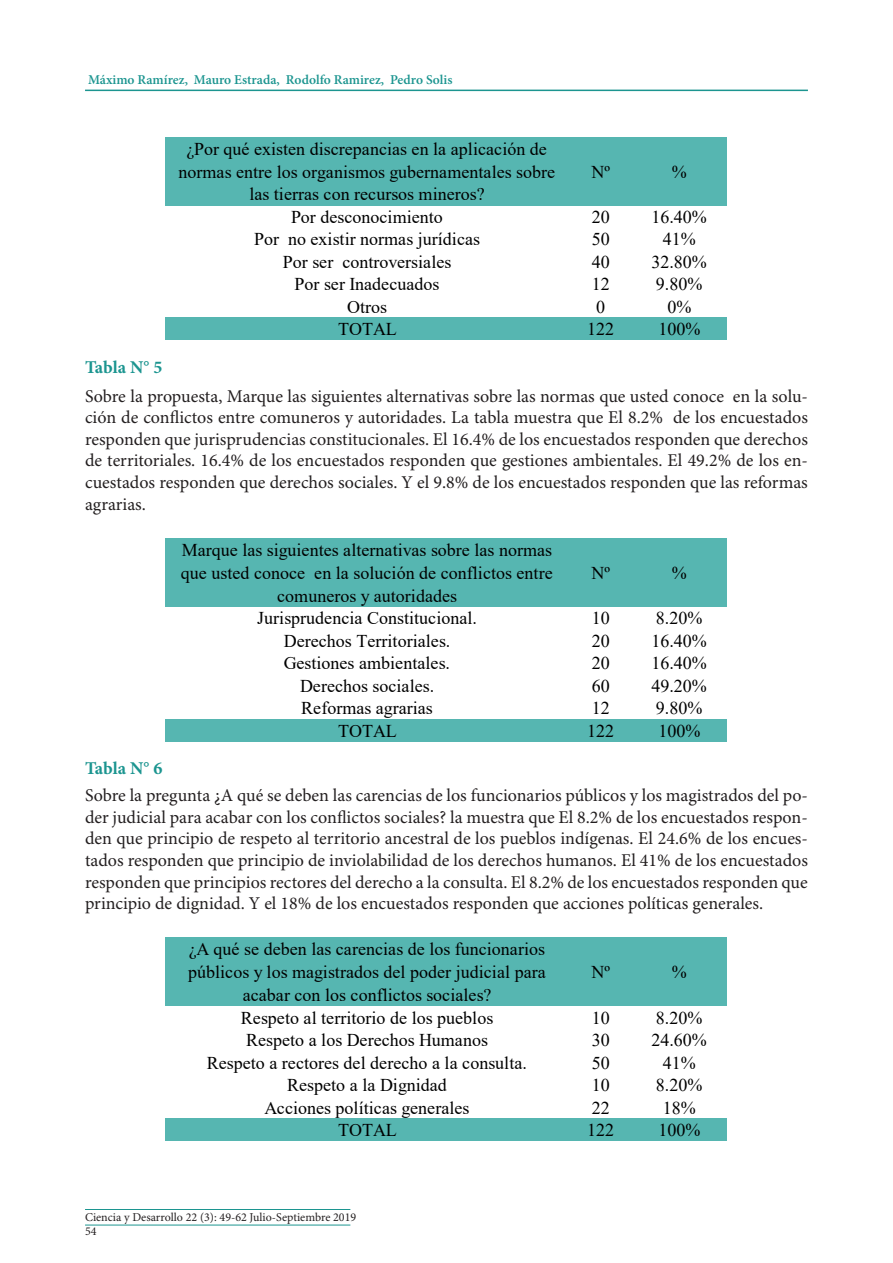
<style>
.page{position:relative;width:893px;height:1263px;background:#fff}
.page>*{position:absolute;margin:0;border:0;box-sizing:border-box;transform-origin:0 0}
.t1{font:18px/21.6px "Minion Pro";color:#231f20;text-align:justify}
.t2{font:18px/22.8px "Times New Roman";color:#000;text-align:center}
.t3{font:700 18px "Minion Pro";letter-spacing:-.005em;color:#1c9590}
.t4{font:600 13.5px "Minion Pro";color:#1c9590}
.t5{font:12px "Minion Pro";color:#231f20}
</style>
<div class="page">
<hr style="left:85px;top:90px;width:723px;height:1px;background:#1c9590">
<div style="left:166px;top:137px;width:561px;height:68px;background:#56b6b1"></div>
<div style="left:166px;top:317px;width:561px;height:23px;background:#56b6b1"></div>
<div style="left:166px;top:539px;width:561px;height:68px;background:#56b6b1"></div>
<div style="left:166px;top:719px;width:561px;height:23px;background:#56b6b1"></div>
<div style="left:166px;top:938px;width:561px;height:68px;background:#56b6b1"></div>
<div style="left:166px;top:1118px;width:561px;height:23px;background:#56b6b1"></div>
<hr style="left:85px;top:1209px;width:265px;height:1px;background:#1c9590">
<hr style="left:85px;top:1225px;width:265px;height:1px;background:#1c9590">
<p class="t4" style="left:88px;top:70px;width:366px">Máximo Ramírez, Mauro Estrada, Rodolfo Ramirez, Pedro Solis</p>
<p class="t2" style="left:178px;top:137px;width:378px">¿Por qué existen discrepancias en la aplicación de normas entre los organismos gubernamentales sobre las tierras con recursos mineros?</p>
<p class="t2" style="left:591px;top:159px;width:20px">Nº</p>
<p class="t2" style="left:672px;top:159px;width:16px">%</p>
<p class="t2" style="left:291px;top:205px;width:153px">Por desconocimiento</p>
<p class="t2" style="left:592px;top:205px;width:19px">20</p>
<p class="t2" style="left:651px;top:205px;width:57px">16.40%</p>
<p class="t2" style="left:254px;top:227px;width:228px">Por no existir normas jurídicas</p>
<p class="t2" style="left:592px;top:227px;width:19px">50</p>
<p class="t2" style="left:663px;top:227px;width:34px">41%</p>
<p class="t2" style="left:283px;top:250px;width:170px">Por ser controversiales</p>
<p class="t2" style="left:592px;top:250px;width:19px">40</p>
<p class="t2" style="left:651px;top:250px;width:57px">32.80%</p>
<p class="t2" style="left:295px;top:272px;width:146px">Por ser Inadecuados</p>
<p class="t2" style="left:592px;top:272px;width:19px">12</p>
<p class="t2" style="left:656px;top:272px;width:48px">9.80%</p>
<p class="t2" style="left:347px;top:295px;width:41px">Otros</p>
<p class="t2" style="left:596px;top:295px;width:10px">0</p>
<p class="t2" style="left:667px;top:295px;width:25px">0%</p>
<p class="t2" style="left:338px;top:317px;width:60px">TOTAL</p>
<p class="t2" style="left:587px;top:317px;width:28px">122</p>
<p class="t2" style="left:658px;top:317px;width:43px">100%</p>
<p class="t3" style="left:85px;top:354px;width:79px">Tabla N° 5</p>
<p class="t1" style="left:85px;top:386px;width:724px">Sobre la propuesta, Marque las siguientes alternativas sobre las normas que usted conoce en la solu&shy;ción de conflictos entre comuneros y autoridades. La tabla muestra que El 8.2% de los encuestados responden que jurisprudencias constitucionales. El 16.4% de los encuestados responden que derechos de territoriales. 16.4% de los encuestados responden que gestiones ambientales. El 49.2% de los en&shy;cuestados responden que derechos sociales. Y el 9.8% de los encuestados responden que las reformas agrarias.</p>
<p class="t2" style="left:181px;top:538px;width:373px">Marque las siguientes alternativas sobre las normas que usted conoce en la solución de conflictos entre comuneros y autoridades</p>
<p class="t2" style="left:591px;top:561px;width:20px">Nº</p>
<p class="t2" style="left:672px;top:561px;width:16px">%</p>
<p class="t2" style="left:257px;top:606px;width:221px">Jurisprudencia Constitucional.</p>
<p class="t2" style="left:592px;top:606px;width:19px">10</p>
<p class="t2" style="left:656px;top:606px;width:48px">8.20%</p>
<p class="t2" style="left:284px;top:629px;width:168px">Derechos Territoriales.</p>
<p class="t2" style="left:592px;top:629px;width:19px">20</p>
<p class="t2" style="left:651px;top:629px;width:57px">16.40%</p>
<p class="t2" style="left:284px;top:651px;width:168px">Gestiones ambientales.</p>
<p class="t2" style="left:592px;top:651px;width:19px">20</p>
<p class="t2" style="left:651px;top:651px;width:57px">16.40%</p>
<p class="t2" style="left:300px;top:674px;width:136px">Derechos sociales.</p>
<p class="t2" style="left:592px;top:674px;width:19px">60</p>
<p class="t2" style="left:651px;top:674px;width:57px">49.20%</p>
<p class="t2" style="left:301px;top:696px;width:133px">Reformas agrarias</p>
<p class="t2" style="left:592px;top:696px;width:19px">12</p>
<p class="t2" style="left:656px;top:696px;width:48px">9.80%</p>
<p class="t2" style="left:338px;top:719px;width:60px">TOTAL</p>
<p class="t2" style="left:587px;top:719px;width:28px">122</p>
<p class="t2" style="left:658px;top:719px;width:43px">100%</p>
<p class="t3" style="left:85px;top:755px;width:79px">Tabla N° 6</p>
<p class="t1" style="left:85px;top:785px;width:724px">Sobre la pregunta ¿A qué se deben las carencias de los funcionarios públicos y los magistrados del po&shy;der judicial para acabar con los conflictos sociales? la muestra que El 8.2% de los encuestados respon&shy;den que principio de respeto al territorio ancestral de los pueblos indígenas. El 24.6% de los encues&shy;tados responden que principio de inviolabilidad de los derechos humanos. El 41% de los encuestados responden que principios rectores del derecho a la consulta. El 8.2% de los encuestados responden que principio de dignidad. Y el 18% de los encuestados responden que acciones políticas generales.</p>
<p class="t2" style="left:188px;top:937px;width:359px">¿A qué se deben las carencias de los funcionarios públicos y los magistrados del poder judicial para acabar con los conflictos sociales?</p>
<p class="t2" style="left:591px;top:960px;width:20px">Nº</p>
<p class="t2" style="left:672px;top:960px;width:16px">%</p>
<p class="t2" style="left:241px;top:1005px;width:254px">Respeto al territorio de los pueblos</p>
<p class="t2" style="left:592px;top:1005px;width:19px">10</p>
<p class="t2" style="left:656px;top:1005px;width:48px">8.20%</p>
<p class="t2" style="left:246px;top:1028px;width:243px">Respeto a los Derechos Humanos</p>
<p class="t2" style="left:592px;top:1028px;width:19px">30</p>
<p class="t2" style="left:651px;top:1028px;width:57px">24.60%</p>
<p class="t2" style="left:207px;top:1050px;width:322px">Respeto a rectores del derecho a la consulta.</p>
<p class="t2" style="left:592px;top:1050px;width:19px">50</p>
<p class="t2" style="left:663px;top:1050px;width:34px">41%</p>
<p class="t2" style="left:287px;top:1073px;width:161px">Respeto a la Dignidad</p>
<p class="t2" style="left:592px;top:1073px;width:19px">10</p>
<p class="t2" style="left:656px;top:1073px;width:48px">8.20%</p>
<p class="t2" style="left:264px;top:1095px;width:207px">Acciones políticas generales</p>
<p class="t2" style="left:592px;top:1095px;width:19px">22</p>
<p class="t2" style="left:663px;top:1095px;width:34px">18%</p>
<p class="t2" style="left:338px;top:1118px;width:60px">TOTAL</p>
<p class="t2" style="left:587px;top:1118px;width:28px">122</p>
<p class="t2" style="left:658px;top:1118px;width:43px">100%</p>
<p class="t5" style="left:85px;top:1210px;width:273px">Ciencia y Desarrollo 22 (3): 49-62 Julio-Septiembre 2019</p>
<p class="t5" style="left:85px;top:1224px;width:13px">54</p>
</div>
